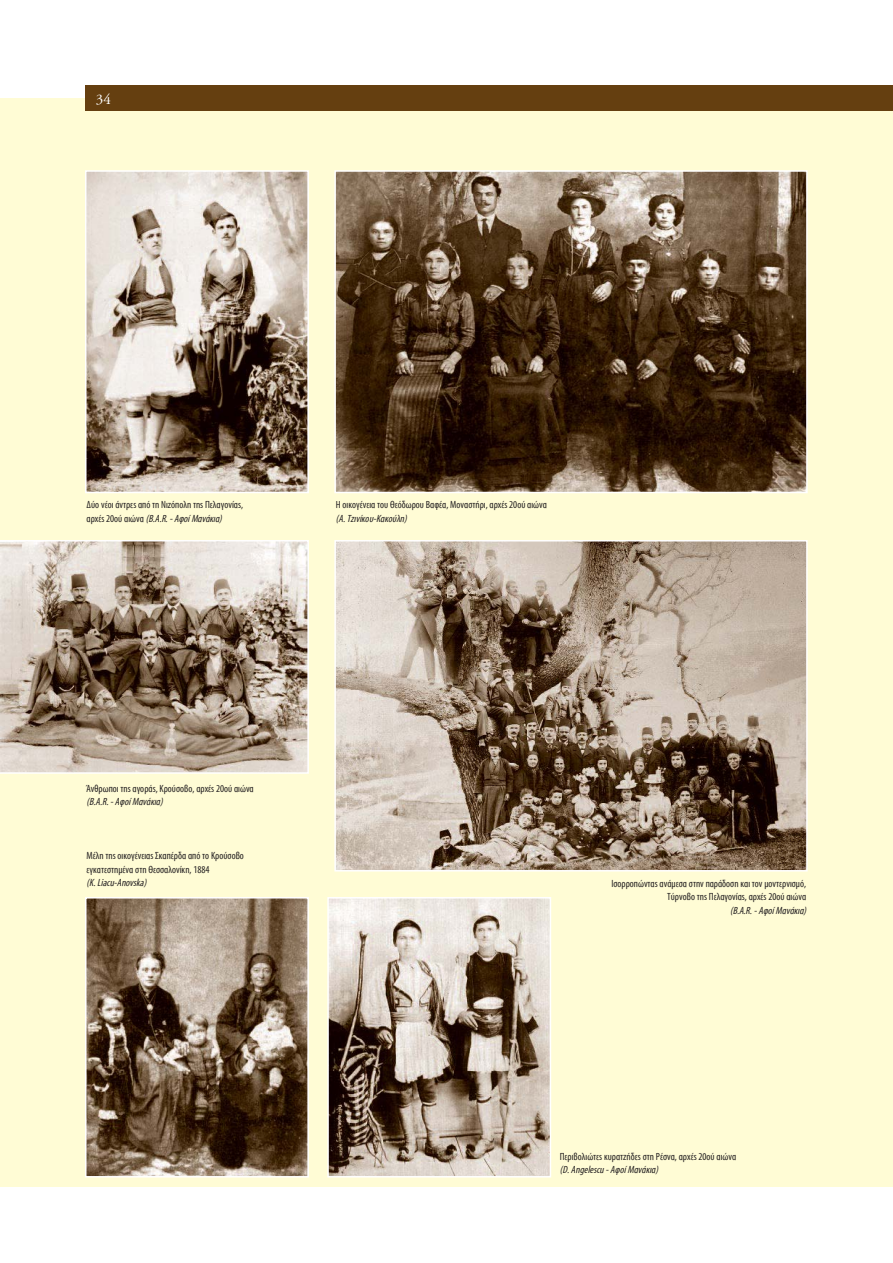
<style>
.page{position:relative;width:893px;height:1263px;background:#fff}
.page>*{position:absolute;margin:0;border:0;box-sizing:border-box;transform-origin:0 0}
.t1{font:15px "CF Garamond";color:#fff}
.t2{font:10.5px/13.5px "Myriad Condensed Greek";color:#231f20}
.t3{font:italic 10.5px "Myriad Condensed Greek";color:#231f20}
.s1{font-style:italic}
</style>
<div class="page">
<div style="left:0;top:98px;width:893px;height:1088px;background:#fffcd5"></div>
<div style="left:85px;top:85px;width:808px;height:26px;background:#653f10"></div>
<img style="left:337px;top:173px;width:468px;height:317px">
<div style="left:334px;top:170px;width:474px;height:323px;border:2px solid #fff"></div>
<img style="left:330px;top:900px;width:218px;height:275px">
<div style="left:327px;top:897px;width:224px;height:281px;border:2px solid #fff"></div>
<img style="left:337px;top:543px;width:468px;height:326px">
<div style="left:334px;top:540px;width:474px;height:332px;border:2px solid #fff"></div>
<img style="left:88px;top:173px;width:218px;height:317px">
<div style="left:85px;top:170px;width:224px;height:323px;border:2px solid #fff"></div>
<img style="left:88px;top:900px;width:218px;height:275px">
<div style="left:85px;top:897px;width:224px;height:281px;border:2px solid #fff"></div>
<svg style="left:0;top:540px;width:309px;height:234px;background:#aa9a8b"></svg>
<h1 class="t1" style="left:96px;top:91px;width:16px">34</h1>
<p class="t2" style="left:86px;top:499px;width:158px">Δύο νέοι άντρες από τη Νιζόπολη της Πελαγονίας, α ρχές 2 0ο ύ α ι ώνα <span class="s1">(B.A.R.-Αφοί Μανάκια)</span></p>
<p class="t2" style="left:336px;top:499px;width:213px">Η οικογένεια του Θεόδωρου Βαφέα, Μοναστήρι, αρχές 20ού αιώνα</p>
<p class="t3" style="left:336px;top:514px;width:74px">(Α.Τζινίκου-Κακούλη)</p>
<p class="t2" style="left:87px;top:782px;width:169px">Άνθρωποι της αγοράς, Κρούσοβο, αρχές 20ού αιώνα</p>
<p class="t3" style="left:87px;top:797px;width:80px">(B.A.R.-Αφοί Μανάκια)</p>
<p class="t2" style="left:87px;top:849px;width:159px">Μέλη της οικογένειας Σκαπέρδα από το Κρούσοβο εγκατεστημένα στη Θεσσαλονίκη, 1884</p>
<p class="t3" style="left:87px;top:878px;width:63px">(Κ.Liacu-Anovska)</p>
<p class="t2" style="left:611px;top:877px;width:196px;text-align:right">Ισορροπώντας ανάμεσα στην παράδοση και τον μοντερνισμό,<br>Τύρνοβο της Πελαγονίας, αρχές 20ού αιώνα</p>
<p class="t3" style="left:730px;top:906px;width:80px">(B.A.R.-Αφοί Μανάκια)</p>
<p class="t2" style="left:560px;top:1150px;width:178px">Περιβολιώτες κυρατζήδες στη Ρέσνα, αρχές 20ού αιώνα</p>
<p class="t3" style="left:560px;top:1166px;width:102px">(D.Angelescu -Αφοί Μανάκια)</p>
</div>
